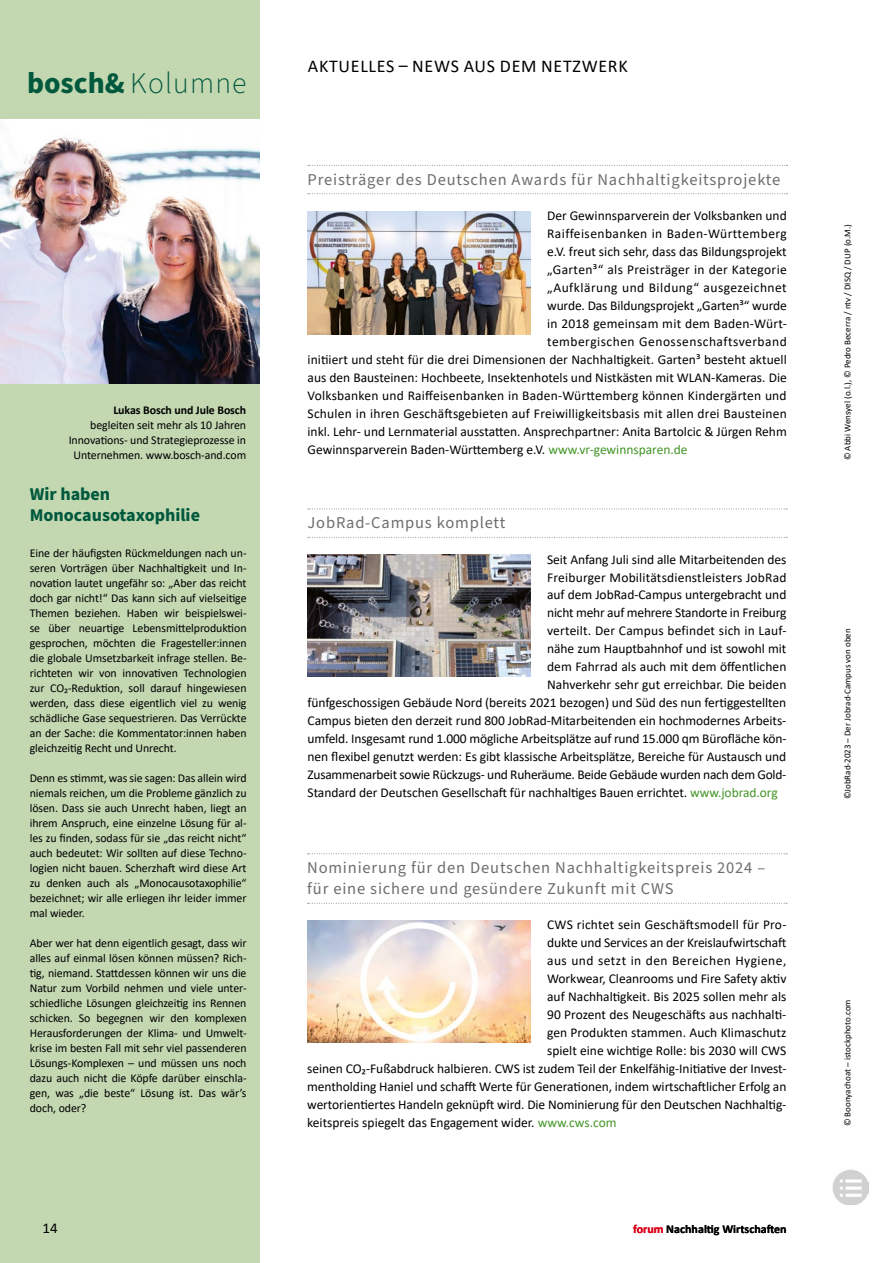
<style>
.page{position:relative;width:893px;height:1263px;background:#fff}
.page>*{position:absolute;margin:0;border:0;box-sizing:border-box;transform-origin:0 0}
.t1{font:300 30px "Source Sans Pro";letter-spacing:.04em;color:#00593d}
.t2{font:18px "Calibri";letter-spacing:.04em;color:#000}
.t3{font:700 18px/21px "Source Sans Pro";color:#00593d}
.t4{font:16.5px/21px "Source Sans Pro";letter-spacing:.05em;color:#6e6e6e}
.t5{font:15px "Calibri";color:#000}
.t6{font:13.5px "Calibri";letter-spacing:-.005em;color:#000}
.t7{font:13.5px "Calibri";letter-spacing:.015em;color:#000}
.t8{font:13.5px "Calibri";letter-spacing:.035em;color:#000}
.t9{font:13.5px "Calibri";letter-spacing:.025em;color:#000}
.t10{font:13.5px "Calibri";letter-spacing:.03em;color:#000}
.t11{font:13.5px "Calibri";letter-spacing:.02em;color:#000}
.t12{font:12px/15px "Calibri";letter-spacing:-.005em;color:#000;text-align:justify}
.t13{font:700 12px "Calibri";letter-spacing:-.005em;color:#000}
.t14{font:9px "Calibri";color:#000}
.s1{font-weight:700}
.s2{color:#449528}
.s3{color:#db0319}
</style>
<div class="page">
<img style="left:833px;top:1169px;width:35px;height:36px">
<svg style="left:308px;top:509px;width:479px;height:1px"></svg>
<svg style="left:308px;top:537px;width:479px;height:1px"></svg>
<svg style="left:308px;top:165px;width:479px;height:1px"></svg>
<svg style="left:308px;top:193px;width:479px;height:1px"></svg>
<img style="left:308px;top:212px;width:222px;height:122px">
<img style="left:308px;top:554px;width:222px;height:123px">
<div style="left:0;top:0;width:259px;height:1263px;background:#c3d7b1"></div>
<img style="left:0;top:119px;width:259px;height:264px">
<svg style="left:308px;top:853px;width:479px;height:1px"></svg>
<svg style="left:308px;top:903px;width:479px;height:1px"></svg>
<img style="left:308px;top:920px;width:222px;height:123px">
<h1 class="t1" style="left:27px;top:63px;width:221px"><span class="s1">bosch&amp;</span> Kolumne</h1>
<p class="t13" style="left:113px;top:402px;width:134px">Lukas Bosch und Jule Bosch</p>
<p class="t12" style="left:69px;top:417px;width:179px;text-align:right">begleiten seit mehr als 10 Jahren<br>Innovations- und Strategieprozesse in<br>Unternehmen. www.bosch-and.com</p>
<h2 class="t3" style="left:30px;top:483px;width:172px">Wir haben<br>Monocausotaxophilie</h2>
<p class="t12" style="left:30px;top:545px;width:218px">Eine der häufigsten Rückmeldungen nach un&shy;seren Vorträgen über Nachhaltigkeit und In&shy;novation lautet ungefähr so: „Aber das reicht doch gar nicht!“ Das kann sich auf vielseitige Themen beziehen. Haben wir beispielswei&shy;se über neuartige Lebensmittelproduktion gesprochen, möchten die Fragesteller:innen die globale Umsetzbarkeit infrage stellen. Be&shy;richteten wir von innovativen Technologien zur CO₂-Reduktion, soll darauf hingewiesen werden, dass diese eigentlich viel zu wenig schädliche Gase sequestrieren. Das Verrückte an der Sache: die Kommentator:innen haben gleichzeitig Recht und Unrecht.</p>
<p class="t12" style="left:30px;top:770px;width:218px">Denn es stimmt, was sie sagen: Das allein wird niemals reichen, um die Probleme gänzlich zu lösen. Dass sie auch Unrecht haben, liegt an ihrem Anspruch, eine einzelne Lösung für al&shy;les zu finden, sodass für sie „das reicht nicht“ auch bedeutet: Wir sollten auf diese Techno&shy;logien nicht bauen. Scherzhaft wird diese Art zu denken auch als „Monocausotaxophilie“ bezeichnet; wir alle erliegen ihr leider immer mal wieder.</p>
<p class="t12" style="left:30px;top:935px;width:218px">Aber wer hat denn eigentlich gesagt, dass wir alles auf einmal lösen können müssen? Rich&shy;tig, niemand. Stattdessen können wir uns die Natur zum Vorbild nehmen und viele unter&shy;schiedliche Lösungen gleichzeitig ins Rennen schicken. So begegnen wir den komplexen Herausforderungen der Klima- und Umwelt&shy;krise im besten Fall mit sehr viel passenderen Lösungs-Komplexen – und müssen uns noch dazu auch nicht die Köpfe darüber einschla&shy;gen, was „die beste“ Lösung ist. Das wär’s doch, oder?</p>
<p class="t5" style="left:43px;top:1218px;width:17px">14</p>
<h2 class="t2" style="left:308px;top:54px;width:321px">AKTUELLES – NEWS AUS DEM NETZWERK</h2>
<p class="t4" style="left:308px;top:169px;width:474px">Preisträger des Deutschen Awards für Nachhaltigkeitsprojekte</p>
<p class="t6" style="left:547px;top:206px;width:241px">Der Gewinnsparverein der Volksbanken und</p>
<p class="t10" style="left:547px;top:224px;width:241px">Raiffeisenbanken in Baden-Württemberg</p>
<p class="t6" style="left:547px;top:242px;width:241px">e.V. freut sich sehr, dass das Bildungsprojekt</p>
<p class="t9" style="left:547px;top:260px;width:241px">„Garten³“ als Preisträger in der Kategorie</p>
<p class="t8" style="left:547px;top:278px;width:241px">„Aufklärung und Bildung“ ausgezeichnet</p>
<p class="t6" style="left:547px;top:296px;width:241px">wurde. Das Bildungsprojekt „Garten³“ wurde</p>
<p class="t11" style="left:547px;top:314px;width:241px">in 2018 gemeinsam mit dem Baden-Würt-</p>
<p class="t8" style="left:547px;top:332px;width:241px">tembergischen Genossenschaftsverband</p>
<p class="t6" style="left:308px;top:350px;width:481px">initiiert und steht für die drei Dimensionen der Nachhaltigkeit. Garten³ besteht aktuell</p>
<p class="t6" style="left:308px;top:368px;width:481px">aus den Bausteinen: Hochbeete, Insektenhotels und Nistkästen mit WLAN-Kameras. Die</p>
<p class="t7" style="left:308px;top:386px;width:481px">Volksbanken und Raiffeisenbanken in Baden-Württemberg können Kindergärten und</p>
<p class="t7" style="left:308px;top:404px;width:481px">Schulen in ihren Geschäftsgebieten auf Freiwilligkeitsbasis mit allen drei Bausteinen</p>
<p class="t6" style="left:308px;top:422px;width:481px">inkl. Lehr- und Lernmaterial ausstatten. Ansprechpartner: Anita Bartolcic &amp; Jürgen Rehm</p>
<p class="t6" style="left:308px;top:440px;width:382px">Gewinnsparverein Baden-Württemberg e.V. <span class="s2">www.vr-gewinnsparen.de</span></p>
<p class="t4" style="left:308px;top:513px;width:199px">JobRad-Campus komplett</p>
<p class="t6" style="left:547px;top:550px;width:241px">Seit Anfang Juli sind alle Mitarbeitenden des</p>
<p class="t7" style="left:547px;top:568px;width:241px">Freiburger Mobilitätsdienstleisters JobRad</p>
<p class="t6" style="left:547px;top:586px;width:241px">auf dem JobRad-Campus untergebracht und</p>
<p class="t6" style="left:547px;top:604px;width:241px">nicht mehr auf mehrere Standorte in Freiburg</p>
<p class="t7" style="left:547px;top:622px;width:241px">verteilt. Der Campus befindet sich in Lauf-</p>
<p class="t6" style="left:547px;top:640px;width:241px">nähe zum Hauptbahnhof und ist sowohl mit</p>
<p class="t6" style="left:547px;top:658px;width:241px">dem Fahrrad als auch mit dem öffentlichen</p>
<p class="t6" style="left:547px;top:676px;width:241px">Nahverkehr sehr gut erreichbar. Die beiden</p>
<p class="t6" style="left:308px;top:694px;width:480px">fünfgeschossigen Gebäude Nord (bereits 2021 bezogen) und Süd des nun fertiggestellten</p>
<p class="t6" style="left:308px;top:712px;width:480px">Campus bieten den derzeit rund 800 JobRad-Mitarbeitenden ein hochmodernes Arbeits-</p>
<p class="t6" style="left:308px;top:730px;width:480px">umfeld. Insgesamt rund 1.000 mögliche Arbeitsplätze auf rund 15.000 qm Bürofläche kön-</p>
<p class="t6" style="left:308px;top:748px;width:480px">nen flexibel genutzt werden: Es gibt klassische Arbeitsplätze, Bereiche für Austausch und</p>
<p class="t6" style="left:308px;top:766px;width:480px">Zusammenarbeit sowie Rückzugs- und Ruheräume. Beide Gebäude wurden nach dem Gold-</p>
<p class="t6" style="left:308px;top:784px;width:472px">Standard der Deutschen Gesellschaft für nachhaltiges Bauen errichtet. <span class="s2">www.jobrad.org</span></p>
<p class="t4" style="left:307px;top:858px;width:460px">Nominierung für den Deutschen Nachhaltigkeitspreis 2024 – für eine sichere und gesündere Zukunft mit CWS</p>
<p class="t7" style="left:547px;top:915px;width:241px">CWS richtet sein Geschäftsmodell für Pro-</p>
<p class="t6" style="left:547px;top:933px;width:241px">dukte und Services an der Kreislaufwirtschaft</p>
<p class="t8" style="left:547px;top:951px;width:241px">aus und setzt in den Bereichen Hygiene,</p>
<p class="t6" style="left:547px;top:969px;width:241px">Workwear, Cleanrooms und Fire Safety aktiv</p>
<p class="t6" style="left:547px;top:987px;width:241px">auf Nachhaltigkeit. Bis 2025 sollen mehr als</p>
<p class="t6" style="left:547px;top:1005px;width:241px">90 Prozent des Neugeschäfts aus nachhalti-</p>
<p class="t6" style="left:547px;top:1023px;width:241px">gen Produkten stammen. Auch Klimaschutz</p>
<p class="t6" style="left:547px;top:1041px;width:241px">spielt eine wichtige Rolle: bis 2030 will CWS</p>
<p class="t6" style="left:307px;top:1059px;width:481px">seinen CO₂-Fußabdruck halbieren. CWS ist zudem Teil der Enkelfähig-Initiative der Invest-</p>
<p class="t6" style="left:307px;top:1077px;width:481px">mentholding Haniel und schafft Werte für Generationen, indem wirtschaftlicher Erfolg an</p>
<p class="t6" style="left:307px;top:1095px;width:481px">wertorientiertes Handeln geknüpft wird. Die Nominierung für den Deutschen Nachhaltig-</p>
<p class="t6" style="left:307px;top:1113px;width:311px">keitspreis spiegelt das Engagement wider. <span class="s2">www.cws.com</span></p>
<p class="t13" style="left:633px;top:1222px;width:155px"><span class="s3">forum</span> Nachhaltig Wirtschaften</p>
<p class="t14" style="left:841px;top:460px;width:238px;rotate:-90deg">© Abbi Wensyel (o.l.), © Pedro Becerra / ntv / DISQ / DUP (o.M.)</p>
<p class="t14" style="left:841px;top:799px;width:173px;rotate:-90deg">©JobRad-2023 – Der Jobrad-Campus von oben</p>
<p class="t14" style="left:841px;top:1126px;width:128px;rotate:-90deg">© Boonyachoat – istockphoto.com</p>
</div>
